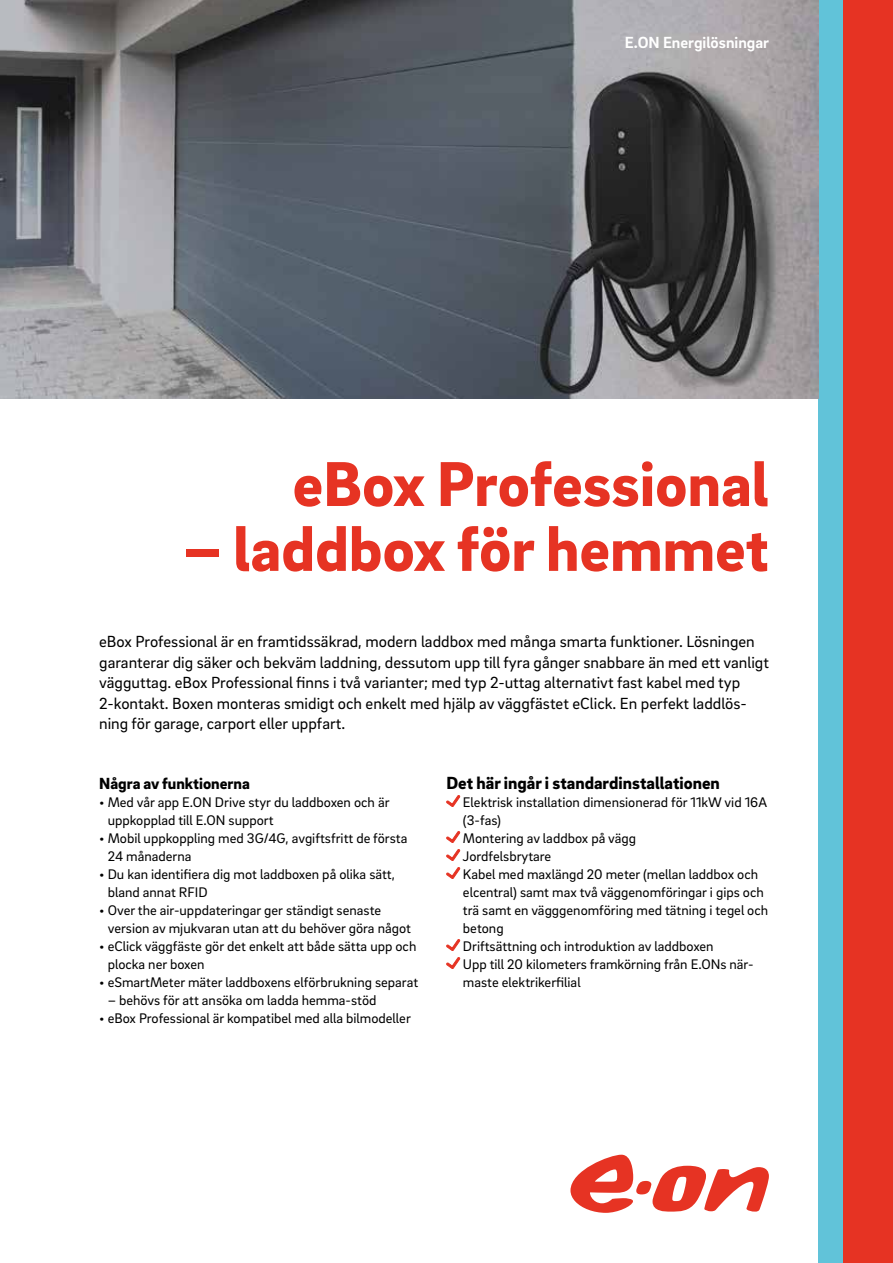
<style>
.page{position:relative;width:893px;height:1263px;background:#fff}
.page>*{position:absolute;margin:0;border:0;box-sizing:border-box;transform-origin:0 0}
.t1{font:900 64.95px "EON Brix Sans";color:#e63323}
.t2{font:900 18px "EON Brix Sans";color:#000}
.t3{font:16.5px/20.7px "EON Brix Sans";color:#000}
.t4{font:900 16.5px "EON Brix Sans";color:#000}
.t5{font:700 16.5px "EON Brix Sans";color:#fff}
.t6{font:14.25px/18px "EON Brix Sans";color:#000}
</style>
<div class="page">
<div style="left:843px;top:0;width:50px;height:1263px;background:#e63323"></div>
<div style="left:818px;top:0;width:25px;height:1263px;background:#61c3d9"></div>
<svg style="left:570px;top:1155px;width:199px;height:58px"></svg>
<svg style="left:446px;top:795px;width:14px;height:12px"></svg>
<svg style="left:446px;top:831px;width:14px;height:12px"></svg>
<svg style="left:446px;top:849px;width:14px;height:12px"></svg>
<svg style="left:446px;top:867px;width:14px;height:12px"></svg>
<svg style="left:446px;top:939px;width:14px;height:12px"></svg>
<svg style="left:446px;top:957px;width:14px;height:12px"></svg>
<img style="left:0;top:0;width:818px;height:398px">
<p class="t5" style="left:625px;top:32px;width:146px">E.ON Energilösningar</p>
<h1 class="t1" style="left:293px;top:441px;width:478px">eBox Professional</h1>
<h1 class="t1" style="left:183px;top:506px;width:587px">– laddbox för hemmet</h1>
<p class="t3" style="left:99px;top:630px;width:671px">eBox Professional är en framtidssäkrad, modern laddbox med många smarta funktioner. Lösningen garanterar dig säker och bekväm laddning, dessutom upp till fyra gånger snabbare än med ett vanligt vägguttag. eBox Professional finns i två varianter; med typ 2-uttag alternativt fast kabel med typ 2-kontakt. Boxen monteras smidigt och enkelt med hjälp av väggfästet eClick. En perfekt laddlös&shy;ning för garage, carport eller uppfart.</p>
<p class="t4" style="left:99px;top:772px;width:152px">Några av funktionerna</p>
<p class="t6" style="left:108px;top:792px;width:283px;text-indent:-9px">• Med vår app E.ON Drive styr du laddboxen och är uppkopplad till E.ON support</p>
<p class="t6" style="left:108px;top:828px;width:301px;text-indent:-9px">• Mobil uppkoppling med 3G/4G, avgiftsfritt de första<br>24 månaderna</p>
<p class="t6" style="left:108px;top:864px;width:289px;text-indent:-9px">• Du kan identifiera dig mot laddboxen på olika sätt, bland annat RFID</p>
<p class="t6" style="left:108px;top:900px;width:305px;text-indent:-9px">• Over the air-uppdateringar ger ständigt senaste version av mjukvaran utan att du behöver göra något</p>
<p class="t6" style="left:108px;top:936px;width:310px;text-indent:-9px">• eClick väggfäste gör det enkelt att både sätta upp och plocka ner boxen</p>
<p class="t6" style="left:99px;top:972px;width:321px">• eSmartMeter mäter laddboxens elförbrukning separat</p>
<p class="t6" style="left:108px;top:990px;width:270px">– behövs för att ansöka om ladda hemma-stöd</p>
<p class="t6" style="left:99px;top:1008px;width:313px">• eBox Professional är kompatibel med alla bilmodeller</p>
<p class="t2" style="left:446px;top:771px;width:275px">Det här ingår i standardinstallationen</p>
<p class="t6" style="left:463px;top:792px;width:307px">Elektrisk installation dimensionerad för 11kW vid 16A (3-fas)<br>Montering av laddbox på vägg<br>Jordfelsbrytare<br>Kabel med maxlängd 20 meter (mellan laddbox och elcentral) samt max två väggenomföringar i gips och trä samt en vägggenomföring med tätning i tegel och betong<br>Driftsättning och introduktion av laddboxen<br>Upp till 20 kilometers framkörning från E.ONs när&shy;maste elektrikerfilial</p>
</div>
